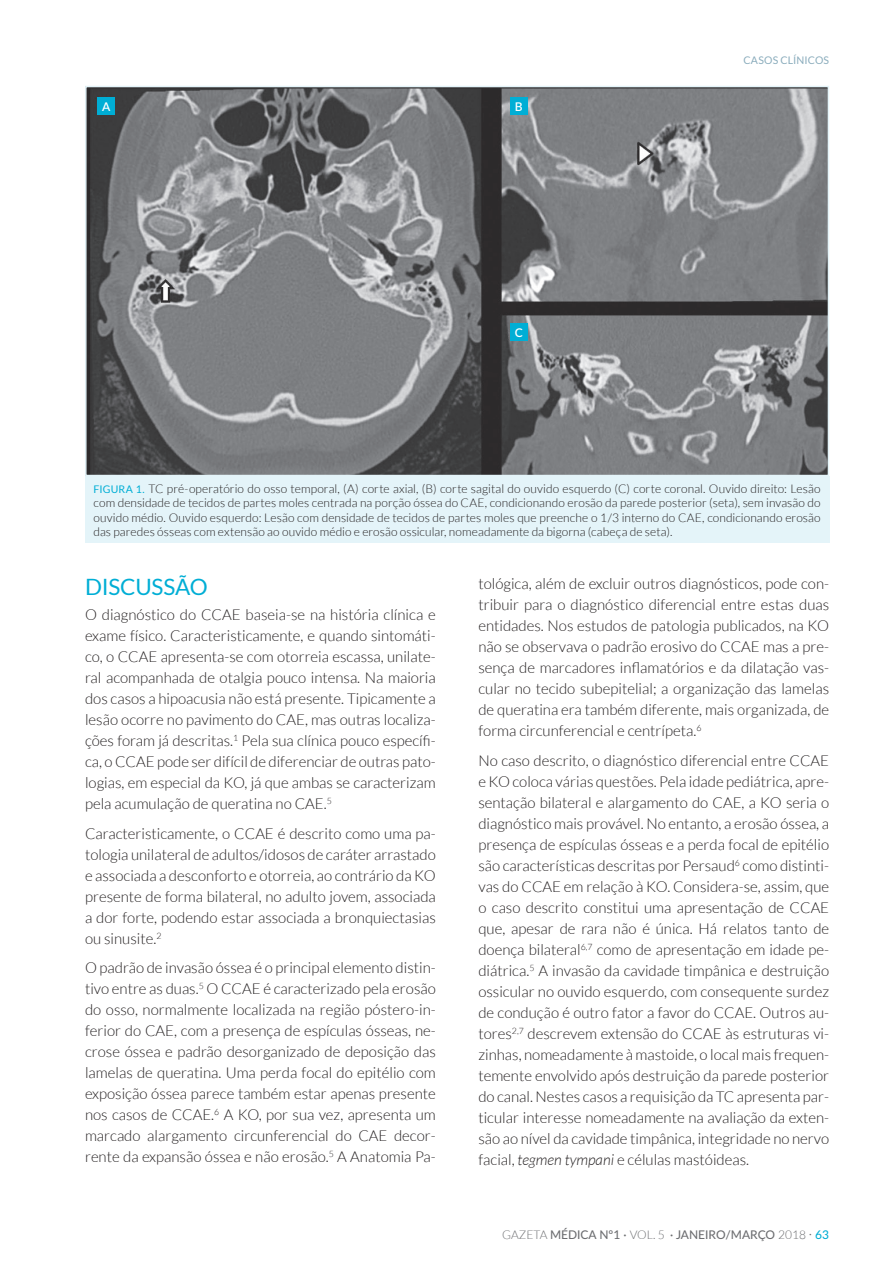
<style>
.page{position:relative;width:893px;height:1263px;background:#fff}
.page>*{position:absolute;margin:0;border:0;box-sizing:border-box;transform-origin:0 0}
.t1{font:22.5px "Lato";letter-spacing:-.01em;color:#00aed5}
.t2{font:300 15px/21px "Lato";color:#231f20;text-align:justify}
.t3{font:300 12px/14.4px "Lato";letter-spacing:.005em;color:#231f20;text-align:justify}
.t4{font:500 12px "Lato";color:#6c6d70}
.t5{font:600 12px "Lato";color:#fff}
.t6{font:10.5px "Lato";letter-spacing:.015em;color:#8aacbc}
.s1{font-weight:400;font-size:10.5px;color:#00aed5}
.s2{font-style:italic}
.s3{font-weight:300}
.s4{font-weight:300;font-size:15px}
.s5{color:#00aed5}
</style>
<div class="page">
<div style="left:85px;top:476px;width:744px;height:67px;background:#e4f4f9"></div>
<img style="left:88px;top:89px;width:738px;height:384px">
<div style="left:85px;top:86px;width:744px;height:390px;border:2px solid #e4f4f9"></div>
<div style="left:510px;top:323px;width:17px;height:17px;background:#00aed5"></div>
<div style="left:98px;top:98px;width:17px;height:17px;background:#00aed5"></div>
<div style="left:510px;top:98px;width:17px;height:17px;background:#00aed5"></div>
<p class="t5" style="left:102px;top:98px;width:10px">A</p>
<p class="t5" style="left:515px;top:98px;width:9px">B</p>
<p class="t5" style="left:515px;top:323px;width:9px">C</p>
<p class="t6" style="left:743px;top:54px;width:87px">CASOS CLÍNICOS</p>
<p class="t3" style="left:94px;top:481px;width:729px"><span class="s1">FIGURA 1.</span> TC pré-operatório do osso temporal, (A) corte axial, (B) corte sagital do ouvido esquerdo (C) corte coronal. Ouvido direito: Lesão com densidade de tecidos de partes moles centrada na porção óssea do CAE, condicionando erosão da parede posterior (seta), sem invasão do ouvido médio. Ouvido esquerdo: Lesão com densidade de tecidos de partes moles que preenche o 1/3 interno do CAE, condicionando erosão das paredes ósseas com extensão ao ouvido médio e erosão ossicular, nomeadamente da bigorna (cabeça de seta).</p>
<h1 class="t1" style="left:85px;top:574px;width:124px">DISCUSSÃO</h1>
<p class="t2" style="left:85px;top:604px;width:352px">O diagnóstico do CCAE baseia-se na história clínica e exame físico. Caracteristicamente, e quando sintomáti&shy;co, o CCAE apresenta-se com otorreia escassa, unilate&shy;ral acompanhada de otalgia pouco intensa. Na maioria dos casos a hipoacusia não está presente. Tipicamente a lesão ocorre no pavimento do CAE, mas outras localiza&shy;ções foram já descritas.<sup>1</sup> Pela sua clínica pouco específi&shy;ca, o CCAE pode ser difícil de diferenciar de outras pato&shy;logias, em especial da KO, já que ambas se caracterizam pela acumulação de queratina no CAE.<sup>5</sup></p>
<p class="t2" style="left:85px;top:823px;width:352px">Caracteristicamente, o CCAE é descrito como uma pa&shy;tologia unilateral de adultos/idosos de caráter arrastado e associada a desconforto e otorreia, ao contrário da KO presente de forma bilateral, no adulto jovem, associada a dor forte, podendo estar associada a bronquiectasias ou sinusite.<sup>2</sup></p>
<p class="t2" style="left:85px;top:957px;width:352px">O padrão de invasão óssea é o principal elemento distin&shy;tivo entre as duas.<sup>5</sup> O CCAE é caracterizado pela erosão do osso, normalmente localizada na região póstero-in&shy;ferior do CAE, com a presença de espículas ósseas, ne&shy;crose óssea e padrão desorganizado de deposição das lamelas de queratina. Uma perda focal do epitélio com exposição óssea parece também estar apenas presente nos casos de CCAE.<sup>6</sup> A KO, por sua vez, apresenta um marcado alargamento circunferencial do CAE decor&shy;rente da expansão óssea e não erosão.<sup>5</sup> A Anatomia Pa-</p>
<p class="t2" style="left:478px;top:573px;width:352px">tológica, além de excluir outros diagnósticos, pode con&shy;tribuir para o diagnóstico diferencial entre estas duas entidades. Nos estudos de patologia publicados, na KO não se observava o padrão erosivo do CCAE mas a pre&shy;sença de marcadores inflamatórios e da dilatação vas&shy;cular no tecido subepitelial; a organização das lamelas de queratina era também diferente, mais organizada, de forma circunferencial e centrípeta.<sup>6</sup></p>
<p class="t2" style="left:478px;top:750px;width:352px">No caso descrito, o diagnóstico diferencial entre CCAE e KO coloca várias questões. Pela idade pediátrica, apre&shy;sentação bilateral e alargamento do CAE, a KO seria o diagnóstico mais provável. No entanto, a erosão óssea, a presença de espículas ósseas e a perda focal de epitélio são características descritas por Persaud<sup>6</sup> como distinti&shy;vas do CCAE em relação à KO. Considera-se, assim, que o caso descrito constitui uma apresentação de CCAE que, apesar de rara não é única. Há relatos tanto de doença bilateral<sup>6,7</sup> como de apresentação em idade pe&shy;diátrica.<sup>5</sup> A invasão da cavidade timpânica e destruição ossicular no ouvido esquerdo, com consequente surdez de condução é outro fator a favor do CCAE. Outros au&shy;tores<sup>2,7</sup> descrevem extensão do CCAE às estruturas vi&shy;zinhas, nomeadamente à mastoide, o local mais frequen&shy;temente envolvido após destruição da parede posterior do canal. Nestes casos a requisição da TC apresenta par&shy;ticular interesse nomeadamente na avaliação da exten&shy;são ao nível da cavidade timpânica, integridade no nervo facial, <span class="s2">tegmen tympani</span> e células mastóideas.</p>
<p class="t4" style="left:502px;top:1226px;width:328px"><span class="s3">GAZETA</span> MÉDICA Nº1 · <span class="s3">VOL. 5</span> · JANEIRO/MARÇO <span class="s3">2018</span> <span class="s4">·</span> <span class="s5">63</span></p>
</div>
